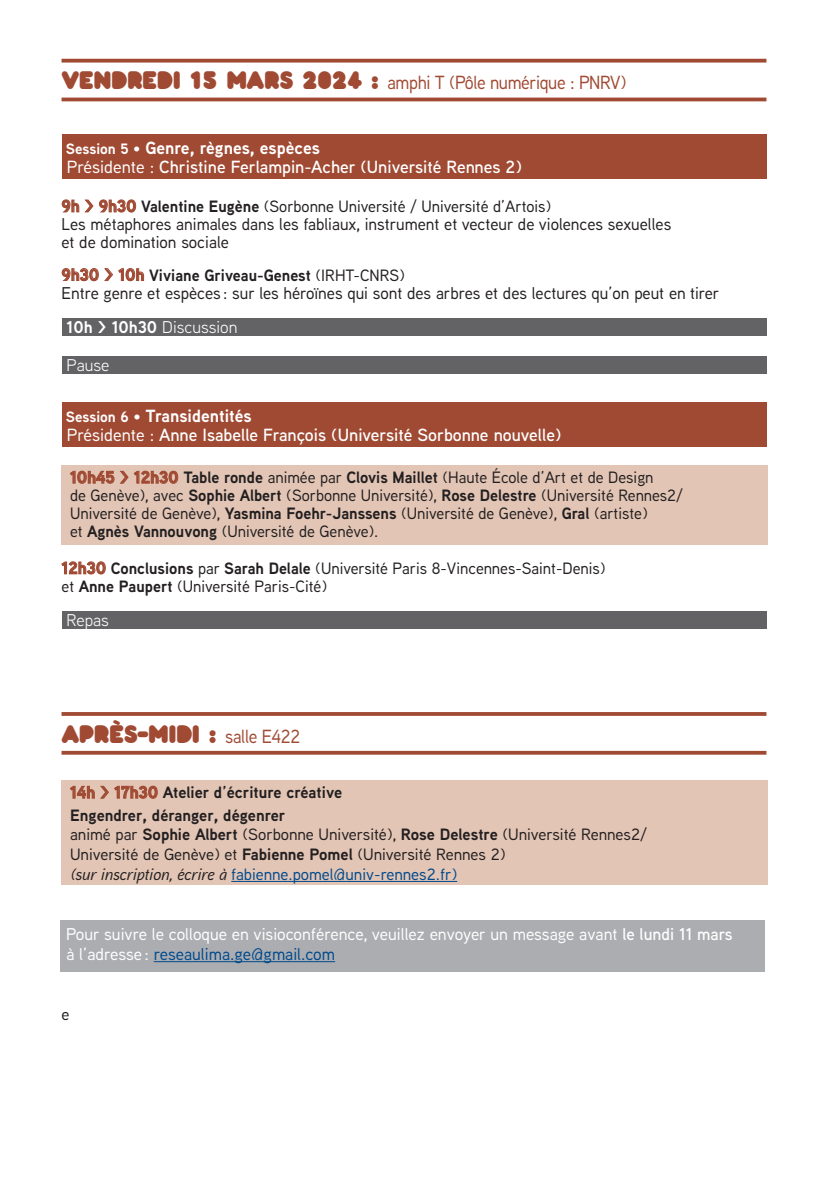
<style>
.page{position:relative;width:828px;height:1191px;background:#fff}
.page>*{position:absolute;margin:0;border:0;box-sizing:border-box;transform-origin:0 0}
.t1{font:24.8px "Pochoir Pleine";letter-spacing:-.02em;color:#a04a33}
.t2{font:500 19px "Aaux Next";letter-spacing:-.02em;color:#a04a33;scale:.93 1}
.t3{font:600 17.6px/19px "Aaux Next";color:#fff}
.t4{font:500 17px/18px "Aaux Next";color:#231f20}
.t5{font:500 17px/20.4px "Aaux Next";color:#fff}
.t6{font:17px "Aaux Next";color:#fff}
.t7{font:500 16.4px/18px "Aaux Next";color:#231f20}
.t8{font:700 16.4px/22.6px "Aaux Next";color:#231f20}
.s1{font-family:"Pochoir Pleine";font-weight:400;font-size:24.8px}
.s2{font-weight:700;font-size:15px}
.s3{font-weight:700}
.s4{font-weight:500}
.s5{font-weight:700;font-size:17px;color:#a04a33}
.s6{font-size:17px;color:#a04a33}
.s7{font-weight:700;color:#fff}
.s8{font-weight:400;color:#fff}
.s9{font-family:"Aaux Next";font-weight:500;font-size:19px}
.s10{font-style:italic}
.s11{color:#004a8d}
.s12{font-weight:600}
</style>
<div class="page">
<div style="left:61px;top:920px;width:704px;height:51px;background:#acadb1"></div>
<div style="left:61px;top:780px;width:707px;height:104px;background:#e2c5b5"></div>
<div style="left:61px;top:465px;width:706px;height:79px;background:#e2c5b5"></div>
<svg style="left:62px;top:59px;width:704px;height:4px;background:#aa5e49"></svg>
<hr style="left:62px;top:98px;width:704px;height:3px;background:#a04a33">
<svg style="left:62px;top:712px;width:704px;height:4px;background:#a4523c"></svg>
<hr style="left:62px;top:751px;width:704px;height:3px;background:#a04a33">
<hr style="left:231px;top:881px;width:226px;height:1px;background:#004a8d">
<hr style="left:154px;top:961px;width:181px;height:1px;background:#004a8d">
<div style="left:62px;top:134px;width:704px;height:45px;background:#a04a33"></div>
<div style="left:62px;top:318px;width:704px;height:17px;background:#636366"></div>
<div style="left:62px;top:356px;width:704px;height:17px;background:#636366"></div>
<div style="left:62px;top:402px;width:704px;height:45px;background:#a04a33"></div>
<div style="left:62px;top:611px;width:704px;height:18px;background:#636366"></div>
<p class="t2" style="left:62px;top:70px;width:609px"><span class="s1">VENDREDI 15 MARS 2024 :</span> amphi T (Pôle numérique : PNRV)</p>
<p class="t3" style="left:66px;top:137px;width:457px"><span class="s2">Session 5 •</span> <span class="s3">Genre, règnes, espèces<br></span><span class="s4">Présidente :</span> Christine Ferlampin-Acher (Université Rennes 2)</p>
<p class="t7" style="left:62px;top:197px;width:491px"><span class="s5">9h &gt; 9h30</span> <span class="s3">Valentine Eugène</span> (Sorbonne Université / Université d’Artois)</p>
<p class="t4" style="left:62px;top:214px;width:611px">Les métaphores animales dans les fabliaux, instrument et vecteur de violences sexuelles et de domination sociale</p>
<p class="t8" style="left:62px;top:263px;width:345px"><span class="s6">9h30 &gt; 10h</span> Viviane Griveau-Genest <span class="s4">(IRHT-CNRS)</span></p>
<p class="t4" style="left:62px;top:275px;width:659px;line-height:34.2px">Entre genre et espèces : sur les héroïnes qui sont des arbres et des lectures qu’on peut en tirer<br><span class="s7">10h &gt; 10h30</span> <span class="s8">Discussion</span></p>
<p class="t6" style="left:67px;top:353px;width:44px">Pause</p>
<p class="t3" style="left:66px;top:405px;width:497px"><span class="s2">Session 6 •</span> <span class="s3">Transidentités<br></span><span class="s4">Présidente :</span> Anne Isabelle François (Université Sorbonne nouvelle)</p>
<p class="t7" style="left:70px;top:468px;width:614px"><span class="s5">10h45 &gt; 12h30</span> <span class="s3">Table ronde</span> animée par <span class="s3">Clovis Maillet</span> (Haute École d’Art et de Design<br>de Genève), avec <span class="s3">Sophie Albert</span> (Sorbonne Université), <span class="s3">Rose Delestre</span> (Université Rennes2/ Université de Genève), <span class="s3">Yasmina Foehr-Janssens</span> (Université de Genève), <span class="s3">Gral</span> (artiste)<br>et <span class="s3">Agnès Vannouvong</span> (Université de Genève).</p>
<p class="t7" style="left:62px;top:558px;width:545px"><span class="s5">12h30</span> <span class="s3">Conclusions</span> par <span class="s3">Sarah Delale</span> (Université Paris 8-Vincennes-Saint-Denis) et <span class="s3">Anne Paupert</span> (Université Paris-Cité)</p>
<p class="t6" style="left:67px;top:608px;width:44px">Repas</p>
<h1 class="t1" style="left:62px;top:718px;width:240px">APRÈS-MIDI : <span class="s9">salle E422</span></h1>
<p class="t8" style="left:70px;top:781px;width:274px"><span class="s6">14h &gt; 17h30</span> Atelier d’écriture créative<br>Engendrer, déranger, dégenrer</p>
<p class="t7" style="left:70px;top:824px;width:578px;line-height:19.6px">animé par <span class="s3">Sophie Albert</span> (Sorbonne Université), <span class="s3">Rose Delestre</span> (Université Rennes2/<br>Université de Genève) et <span class="s3">Fabienne Pomel</span> (Université Rennes 2)<br><span class="s10">(sur inscription, écrire à</span> <span class="s11">fabienne.pomel@univ-rennes2.fr)</span></p>
<p class="t5" style="left:66px;top:923px;width:668px">Pour suivre le colloque en visioconférence, veuillez envoyer un message avant <span class="s12">le lundi 11 mars </span>à l’adresse : <span class="s11">reseaulima.ge@gmail.com</span></p>
<p class="t7" style="left:62px;top:1005px;width:9px">e</p>
</div>
